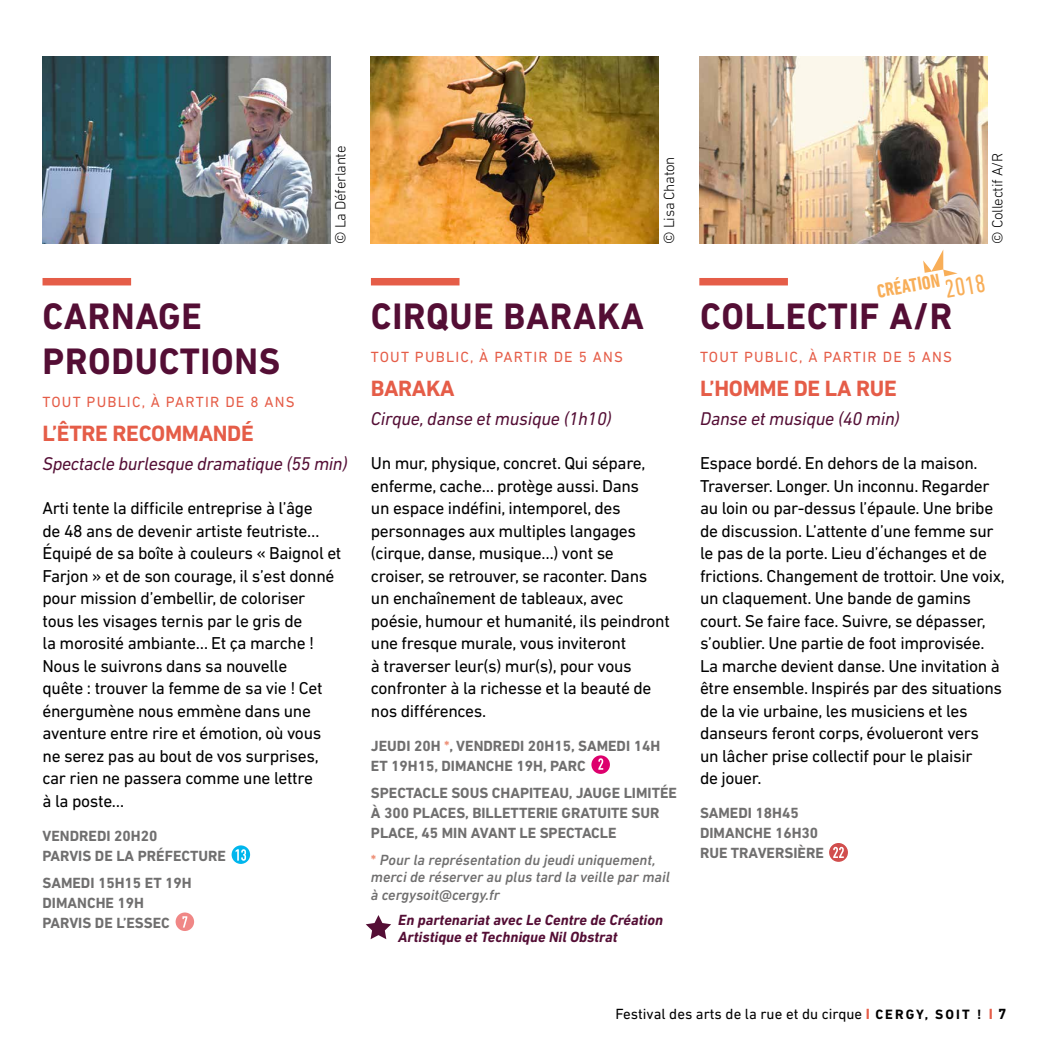
<style>
.page{position:relative;width:1049px;height:1049px;background:#fff}
.page>*{position:absolute;margin:0;border:0;box-sizing:border-box;transform-origin:0 0}
.t1{font:700 37.5px/45px "DIN Next LT Pro";letter-spacing:.02em;color:#540e35;scale:.96 1}
.t2{font:condensed 26px "DIN Next LT Pro";color:#f8ae58}
.t3{font:700 22.5px "DIN Next LT Pro";letter-spacing:-.015em;color:#e55d48}
.t4{font:700 condensed 19.25px "DIN Next LT Pro";color:#f8ae58}
.t5{font:italic 18.75px "DIN Next LT Pro";letter-spacing:-.015em;color:#540e35}
.t6{font:17.5px/22.5px "DIN Next LT Pro";letter-spacing:-.02em;color:#000}
.t7{font:700 15px/20px "DIN Next LT Pro";color:#706f6f}
.t8{font:italic 500 15px/17.5px "DIN Next LT Pro";color:#706f6f}
.t9{font:15px "DIN Next LT Pro";letter-spacing:.08em;color:#e55d48}
.t10{font:italic 700 15px/17.5px "DIN Next LT Pro";color:#540e35}
.t11{font:15px "DIN Next LT Pro";color:#000}
.t12{font:300 15px "DIN Next LT Pro";letter-spacing:-.02em;color:#000}
.s1{color:#ee937b}
.s2{font-weight:700;font-style:normal;color:#ee937b}
.s3{font-weight:700;color:#e55d48}
.s4{font-weight:700;font-size:13.75px}
.s5{font-weight:700}
</style>
<div class="page">
<svg style="left:923px;top:249px;width:34px;height:28px"></svg>
<img style="left:371px;top:57px;width:288px;height:187px">
<img style="left:43px;top:57px;width:287px;height:187px">
<img style="left:699px;top:57px;width:288px;height:187px">
<svg style="left:590px;top:754px;width:21px;height:21px"></svg>
<div style="left:589px;top:753px;width:23px;height:23px;border:2px solid #fff;border-radius:50%"></div>
<svg style="left:598px;top:758px;width:5px;height:12px"></svg>
<svg style="left:230px;top:844px;width:21px;height:21px"></svg>
<div style="left:229px;top:843px;width:23px;height:23px;border:2px solid #fff;border-radius:50%"></div>
<svg style="left:236px;top:849px;width:10px;height:12px"></svg>
<svg style="left:175px;top:911px;width:20px;height:21px"></svg>
<div style="left:173px;top:910px;width:23px;height:23px;border:2px solid #fff;border-radius:50%"></div>
<svg style="left:182px;top:916px;width:5px;height:11px"></svg>
<svg style="left:828px;top:842px;width:20px;height:20px"></svg>
<div style="left:827px;top:841px;width:23px;height:22px;border:2px solid #fff;border-radius:50%"></div>
<svg style="left:833px;top:847px;width:11px;height:11px"></svg>
<div style="left:371px;top:278px;width:88px;height:7px;background:#e55d48"></div>
<div style="left:43px;top:278px;width:88px;height:7px;background:#e55d48"></div>
<div style="left:699px;top:278px;width:89px;height:7px;background:#e55d48"></div>
<svg style="left:366px;top:915px;width:25px;height:24px"></svg>
<p class="t12" style="left:332px;top:244px;width:100px;rotate:-90deg">© La Déferlante</p>
<p class="t12" style="left:660px;top:244px;width:89px;rotate:-90deg">© Lisa Chaton</p>
<p class="t12" style="left:989px;top:244px;width:93px;rotate:-90deg">© Collectif A/R</p>
<h1 class="t1" style="left:43px;top:294px;width:249px">CARNAGE<br>PRODUCTIONS</h1>
<p class="t9" style="left:43px;top:393px;width:254px">TOUT PUBLIC, À PARTIR DE 8 ANS</p>
<p class="t3" style="left:43px;top:420px;width:213px">L’ÊTRE RECOMMANDÉ</p>
<p class="t5" style="left:43px;top:453px;width:307px">Spectacle burlesque dramatique (55 min)</p>
<p class="t6" style="left:43px;top:497px;width:300px">Arti tente la difficile entreprise à l’âge<br>de 48 ans de devenir artiste feutriste… Équipé de sa boîte à couleurs « Baignol et Farjon » et de son courage, il s’est donné pour mission d’embellir, de coloriser<br>tous les visages ternis par le gris de<br>la morosité ambiante… Et ça marche !<br>Nous le suivrons dans sa nouvelle<br>quête : trouver la femme de sa vie ! Cet énergumène nous emmène dans une aventure entre rire et émotion, où vous ne serez pas au bout de vos surprises, car rien ne passera comme une lettre<br>à la poste…</p>
<p class="t7" style="left:43px;top:825px;width:185px">VENDREDI 20H20<br>PARVIS DE LA PRÉFECTURE</p>
<p class="t7" style="left:43px;top:873px;width:151px">SAMEDI 15H15 ET 19H<br>DIMANCHE 19H<br>PARVIS DE L’ESSEC</p>
<h1 class="t1" style="left:371px;top:294px;width:286px">CIRQUE BARAKA</h1>
<p class="t9" style="left:371px;top:348px;width:254px">TOUT PUBLIC, À PARTIR DE 5 ANS</p>
<p class="t3" style="left:371px;top:375px;width:85px">BARAKA</p>
<p class="t5" style="left:371px;top:408px;width:242px">Cirque, danse et musique (1h10)</p>
<p class="t6" style="left:371px;top:452px;width:300px">Un mur, physique, concret. Qui sépare, enferme, cache… protège aussi. Dans<br>un espace indéfini, intemporel, des personnages aux multiples langages (cirque, danse, musique…) vont se croiser, se retrouver, se raconter. Dans un enchaînement de tableaux, avec poésie, humour et humanité, ils peindront une fresque murale, vous inviteront<br>à traverser leur(s) mur(s), pour vous confronter à la richesse et la beauté de nos différences.</p>
<p class="t7" style="left:371px;top:735px;width:291px">JEUDI 20H <span class="s1">*</span>, VENDREDI 20H15, SAMEDI 14H<br>ET 19H15, DIMANCHE 19H, PARC</p>
<p class="t7" style="left:371px;top:783px;width:308px">SPECTACLE SOUS CHAPITEAU, JAUGE LIMITÉE<br>À 300 PLACES, BILLETTERIE GRATUITE SUR<br>PLACE, 45 MIN AVANT LE SPECTACLE</p>
<p class="t8" style="left:371px;top:851px;width:300px"><span class="s2">*</span> Pour la représentation du jeudi uniquement, merci de réserver au plus tard la veille par mail à cergysoit@cergy.fr</p>
<p class="t10" style="left:398px;top:910px;width:266px">En partenariat avec Le Centre de Création<br>Artistique et Technique Nil Obstrat</p>
<p class="t4" style="left:875px;top:280px;width:65px;rotate:-10deg">CRÉATION</p>
<h2 class="t2" style="left:942px;top:275px;width:42px;rotate:-10deg">2018</h2>
<h1 class="t1" style="left:700px;top:294px;width:264px">COLLECTIF A/R</h1>
<p class="t9" style="left:700px;top:348px;width:254px">TOUT PUBLIC, À PARTIR DE 5 ANS</p>
<p class="t3" style="left:700px;top:375px;width:198px">L’HOMME DE LA RUE</p>
<p class="t5" style="left:700px;top:408px;width:201px">Danse et musique (40 min)</p>
<p class="t6" style="left:700px;top:452px;width:306px">Espace bordé. En dehors de la maison.<br>Traverser. Longer. Un inconnu. Regarder au loin ou par-dessus l’épaule. Une bribe de discussion. L’attente d’une femme sur le pas de la porte. Lieu d’échanges et de frictions. Changement de trottoir. Une voix, un claquement. Une bande de gamins court. Se faire face. Suivre, se dépasser, s’oublier. Une partie de foot improvisée.<br>La marche devient danse. Une invitation à être ensemble. Inspirés par des situations de la vie urbaine, les musiciens et les danseurs feront corps, évolueront vers<br>un lâcher prise collectif pour le plaisir<br>de jouer.</p>
<p class="t7" style="left:700px;top:803px;width:125px">SAMEDI 18H45<br>DIMANCHE 16H30<br>RUE TRAVERSIÈRE</p>
<p class="t11" style="left:615px;top:1005px;width:392px">Festival des arts de la rue et du cirque <span class="s3">I</span> <span class="s4">CERGY, SOIT !</span> <span class="s3">I</span> <span class="s5">7</span></p>
</div>
